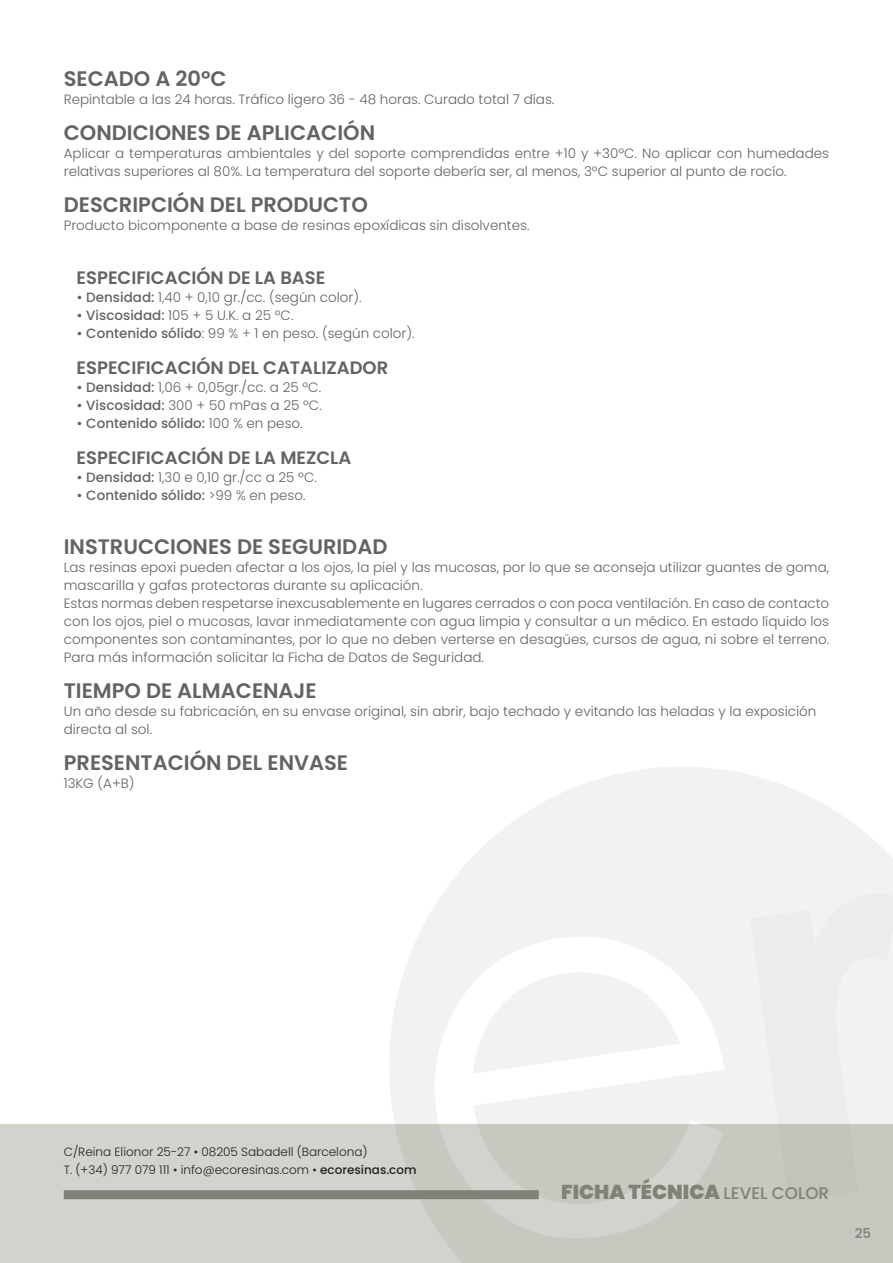
<style>
.page{position:relative;width:893px;height:1263px;background:#fff}
.page>*{position:absolute;margin:0;border:0;box-sizing:border-box;transform-origin:0 0}
.t1{font:600 21px "Poppins";color:#636366}
.t2{font:900 20.1px "Poppins";color:#828177}
.t3{font:600 18px "Poppins";color:#636366}
.t4{font:300 13.5px/18px "Poppins";color:#636366}
.t5{font:500 13.5px "Poppins";color:#636366}
.t6{font:300 12px "Poppins";color:#231f20}
.s1{font-weight:500}
.s2{font-weight:300}
.s3{font-weight:500;font-size:16.8px}
</style>
<div class="page">
<div style="left:0;top:1124px;width:893px;height:139px;background:#d3d3cd"></div>
<svg style="left:389px;top:767px;width:504px;height:496px;fill:#f2f2f0"></svg>
<svg style="left:750px;top:892px;width:143px;height:310px"></svg>
<svg style="left:431px;top:932px;width:293px;height:311px"></svg>
<div style="left:64px;top:1190px;width:475px;height:9px;background:#828177"></div>
<p class="t1" style="left:64px;top:66px;width:164px">SECADO A 20ºC</p>
<p class="t4" style="left:64px;top:90px;width:492px">Repintable a las 24 horas. Tráfico ligero 36 - 48 horas. Curado total 7 días.</p>
<p class="t1" style="left:64px;top:120px;width:313px">CONDICIONES DE APLICACIÓN</p>
<p class="t4" style="left:64px;top:144px;width:767px">Aplicar a temperaturas ambientales y del soporte comprendidas entre +10 y +30ºC. No aplicar con humedades relativas superiores al 80%. La temperatura del soporte debería ser, al menos, 3ºC superior al punto de rocío.</p>
<p class="t1" style="left:64px;top:192px;width:306px">DESCRIPCIÓN DEL PRODUCTO</p>
<p class="t4" style="left:64px;top:216px;width:467px">Producto bicomponente a base de resinas epoxídicas sin disolventes.</p>
<p class="t3" style="left:77px;top:267px;width:250px">ESPECIFICACIÓN DE LA BASE</p>
<p class="t4" style="left:77px;top:288px;width:287px"><span class="s1">• Densidad:</span> 1,40 + 0,10 gr./cc. (según color).</p>
<p class="t4" style="left:77px;top:306px;width:218px"><span class="s1">• Viscosidad:</span> 105 + 5 U.K. a 25 ºC.</p>
<p class="t4" style="left:77px;top:324px;width:340px"><span class="s1">• Contenido sólido</span>: 99 % + 1 en peso. (según color).</p>
<p class="t3" style="left:77px;top:357px;width:313px">ESPECIFICACIÓN DEL CATALIZADOR</p>
<p class="t4" style="left:77px;top:378px;width:246px"><span class="s1">• Densidad:</span> 1,06 + 0,05gr./cc. a 25 ºC.</p>
<p class="t4" style="left:77px;top:396px;width:247px"><span class="s1">• Viscosidad:</span> 300 + 50 mPas a 25 ºC.</p>
<p class="t5" style="left:77px;top:415px;width:228px">• Contenido sólido: <span class="s2">100 % en peso.</span></p>
<p class="t3" style="left:77px;top:447px;width:276px">ESPECIFICACIÓN DE LA MEZCLA</p>
<p class="t4" style="left:77px;top:468px;width:242px"><span class="s1">• Densidad:</span> 1,30 e 0,10 gr./cc a 25 ºC.</p>
<p class="t5" style="left:77px;top:487px;width:231px">• Contenido sólido: <span class="s2">&gt;99 % en peso.</span></p>
<p class="t1" style="left:64px;top:534px;width:325px">INSTRUCCIONES DE SEGURIDAD</p>
<p class="t4" style="left:64px;top:558px;width:767px">Las resinas epoxi pueden afectar a los ojos, la piel y las mucosas, por lo que se aconseja utilizar guantes de goma, mascarilla y gafas protectoras durante su aplicación.</p>
<p class="t4" style="left:64px;top:594px;width:767px;text-align:justify">Estas normas deben respetarse inexcusablemente en lugares cerrados o con poca ventilación. En caso de contacto con los ojos, piel o mucosas, lavar inmediatamente con agua limpia y consultar a un médico. En estado líquido los componentes son contaminantes, por lo que no deben verterse en desagües, cursos de agua, ni sobre el terreno.<br>Para más información solicitar la Ficha de Datos de Seguridad.</p>
<p class="t1" style="left:64px;top:678px;width:254px">TIEMPO DE ALMACENAJE</p>
<p class="t4" style="left:64px;top:702px;width:754px">Un año desde su fabricación, en su envase original, sin abrir, bajo techado y evitando las heladas y la exposición</p>
<p class="t4" style="left:64px;top:720px;width:90px">directa al sol.</p>
<p class="t1" style="left:64px;top:750px;width:286px">PRESENTACIÓN DEL ENVASE</p>
<p class="t4" style="left:64px;top:774px;width:72px">13KG (A+B)</p>
<p class="t6" style="left:64px;top:1144px;width:305px">C/Reina Elionor 25-27 • 08205 Sabadell (Barcelona)</p>
<p class="t6" style="left:64px;top:1162px;width:354px">T. (+34) 977 079 111 • info@ecoresinas.com • <span class="s1">ecoresinas.com</span></p>
<p class="t2" style="left:561px;top:1180px;width:270px">FICHA TÉCNICA <span class="s3">LEVEL COLOR</span></p>
<p class="t5" style="left:855px;top:1225px;width:18px">25</p>
</div>
